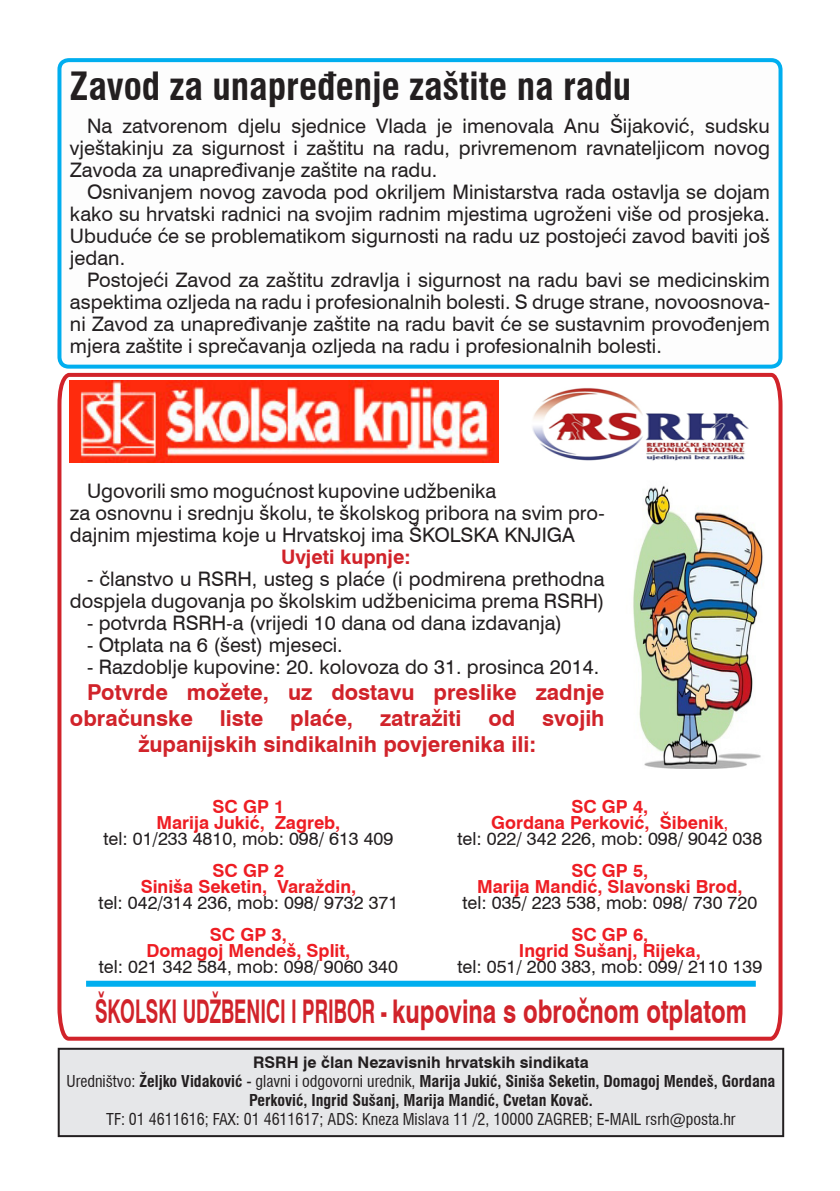
<style>
.page{position:relative;width:840px;height:1191px;background:#fff}
.page>*{position:absolute;margin:0;border:0;box-sizing:border-box;transform-origin:0 0}
.Naslov_1{font:700 condensed 38px "Swiss 721 BT";color:#231f20}
.Medjunaslov{font:700 32.6px "Swiss 721 BT";color:#d1232a;scale:.57 1}
.t1{font:700 22px "Swiss 721 BT";color:#d1232a}
.t2{font:20px/22px "Swiss 721 BT";color:#231f20;text-align:justify}
.t3{font:700 20px "Swiss 721 BT";color:#d1232a}
.t4{font:18px "Swiss 721 BT";color:#231f20}
.t5{font:700 18px "Swiss 721 BT";color:#ee1d23}
.Impresum{font:700 condensed 16px/19.2px "Swiss 721 BT";color:#231f20;text-align:center}
.Impresum-2{font:condensed 16px "Swiss 721 BT";color:#231f20}
.Impresum-3{font:700 16px "Swiss 721 BT";color:#231f20}
.s1{font-weight:400}
</style>
<div class="page">
<div style="left:59px;top:1048px;width:723px;height:88px;background:#e6e7e9"></div>
<div style="left:58px;top:1047px;width:725px;height:90px;border:2px solid #231f20"></div>
<div style="left:57px;top:58px;width:725px;height:311px;border:4px solid #00aeef;border-radius:9px"></div>
<svg style="left:57px;top:372px;width:726px;height:669px"></svg>
<p class="Naslov_1" style="left:70px;top:63px;width:562px">Zavod za unapređenje zaštite na radu</p>
<p class="t2" style="left:70px;top:115px;width:701px;text-indent:17px">Na zatvorenom djelu sjednice Vlada je imenovala Anu Šijaković, sudsku vještakinju za sigurnost i zaštitu na radu, privremenom ravnateljicom novog Zavoda za unapređivanje zaštite na radu.</p>
<p class="t2" style="left:70px;top:181px;width:701px;text-indent:17px">Osnivanjem novog zavoda pod okriljem Ministarstva rada ostavlja se dojam kako su hrvatski radnici na svojim radnim mjestima ugroženi više od prosjeka.<br>Ubuduće će se problematikom sigurnosti na radu uz postojeći zavod baviti još jedan.</p>
<p class="t2" style="left:70px;top:269px;width:701px;text-indent:17px">Postojeći Zavod za zaštitu zdravlja i sigurnost na radu bavi se medicinskim aspektima ozljeda na radu i profesionalnih bolesti. S druge strane, novoosnova&shy;ni Zavod za unapređivanje zaštite na radu bavit će se sustavnim provođenjem mjera zaštite i sprečavanja ozljeda na radu i profesionalnih bolesti.</p>
<p class="t2" style="left:70px;top:480px;width:535px;text-align:left;text-indent:17px">Ugovorili smo mogućnost kupovine udžbenika<br>za osnovnu i srednju školu, te školskog pribora na svim pro&shy;dajnim mjestima koje u Hrvatskoj ima ŠKOLSKA KNJIGA</p>
<p class="t3" style="left:281px;top:545px;width:131px">Uvjeti kupnje:</p>
<p class="t2" style="left:70px;top:568px;width:536px;text-align:right">- članstvo u RSRH, usteg s plaće (i podmirena prethodna dospjela dugovanja po školskim udžbenicima prema RSRH)</p>
<p class="t2" style="left:87px;top:612px;width:476px">- potvrda RSRH-a (vrijedi 10 dana od dana izdavanja)</p>
<p class="t2" style="left:87px;top:634px;width:257px">- Otplata na 6 (šest) mjeseci.</p>
<p class="t2" style="left:87px;top:656px;width:513px">- Razdoblje kupovine: 20. kolovoza do 31. prosinca 2014.</p>
<p class="t1" style="left:87px;top:679px;width:518px">Potvrde možete, uz dostavu preslike zadnje</p>
<p class="t1" style="left:70px;top:705px;width:536px">obračunske liste plaće, zatražiti od svojih</p>
<p class="t1" style="left:138px;top:731px;width:399px">županijskih sindikalnih povjerenika ili:</p>
<p class="t5" style="left:212px;top:795px;width:73px">SC GP 1</p>
<p class="t5" style="left:156px;top:811px;width:185px">Marija Jukić, Zagreb,</p>
<p class="t4" style="left:103px;top:827px;width:291px">tel: 01/233 4810, mob: 098/ 613 409</p>
<p class="t5" style="left:212px;top:859px;width:73px">SC GP 2</p>
<p class="t5" style="left:141px;top:875px;width:217px">Siniša Seketin, Varaždin,</p>
<p class="t4" style="left:99px;top:891px;width:301px">tel: 042/314 236, mob: 098/ 9732 371</p>
<p class="t5" style="left:210px;top:923px;width:78px">SC GP 3,</p>
<p class="t5" style="left:146px;top:939px;width:205px">Domagoj Mendeš, Split,</p>
<p class="t4" style="left:99px;top:955px;width:300px">tel: 021 342 584, mob: 098/ 9060 340</p>
<p class="t5" style="left:571px;top:795px;width:78px">SC GP 4,</p>
<p class="t5" style="left:491px;top:811px;width:239px">Gordana Perković, Šibenik<span class="s1">,</span></p>
<p class="t4" style="left:457px;top:827px;width:306px">tel: 022/ 342 226, mob: 098/ 9042 038</p>
<p class="t5" style="left:571px;top:859px;width:78px">SC GP 5,</p>
<p class="t5" style="left:477px;top:875px;width:267px">Marija Mandić, Slavonski Brod,</p>
<p class="t4" style="left:462px;top:891px;width:296px">tel: 035/ 223 538, mob: 098/ 730 720</p>
<p class="t5" style="left:571px;top:923px;width:78px">SC GP 6,</p>
<p class="t5" style="left:518px;top:939px;width:183px">Ingrid Sušanj, Rijeka,</p>
<p class="t4" style="left:457px;top:955px;width:306px">tel: 051/ 200 383, mob: 099/ 2110 139</p>
<p class="Medjunaslov" style="left:95px;top:991px;width:1144px">ŠKOLSKI UDŽBENICI I PRIBOR - kupovina s obročnom otplatom</p>
<p class="Impresum-3" style="left:253px;top:1052px;width:337px">RSRH je član Nezavisnih hrvatskih sindikata</p>
<p class="Impresum" style="left:66px;top:1071px;width:710px"><span class="s1">Uredništvo:</span> Željko Vidaković <span class="s1">- glavni i odgovorni urednik,</span> Marija Jukić, Siniša Seketin, Domagoj Mendeš, Gordana<br>Perković, Ingrid Sušanj, Marija Mandić, Cvetan Kovač.</p>
<p class="Impresum-2" style="left:106px;top:1109px;width:630px">TF: 01 4611616; FAX: 01 4611617; ADS: Kneza Mislava 11 /2, 10000 ZAGREB; E-MAIL rsrh@posta.hr</p>
</div>
